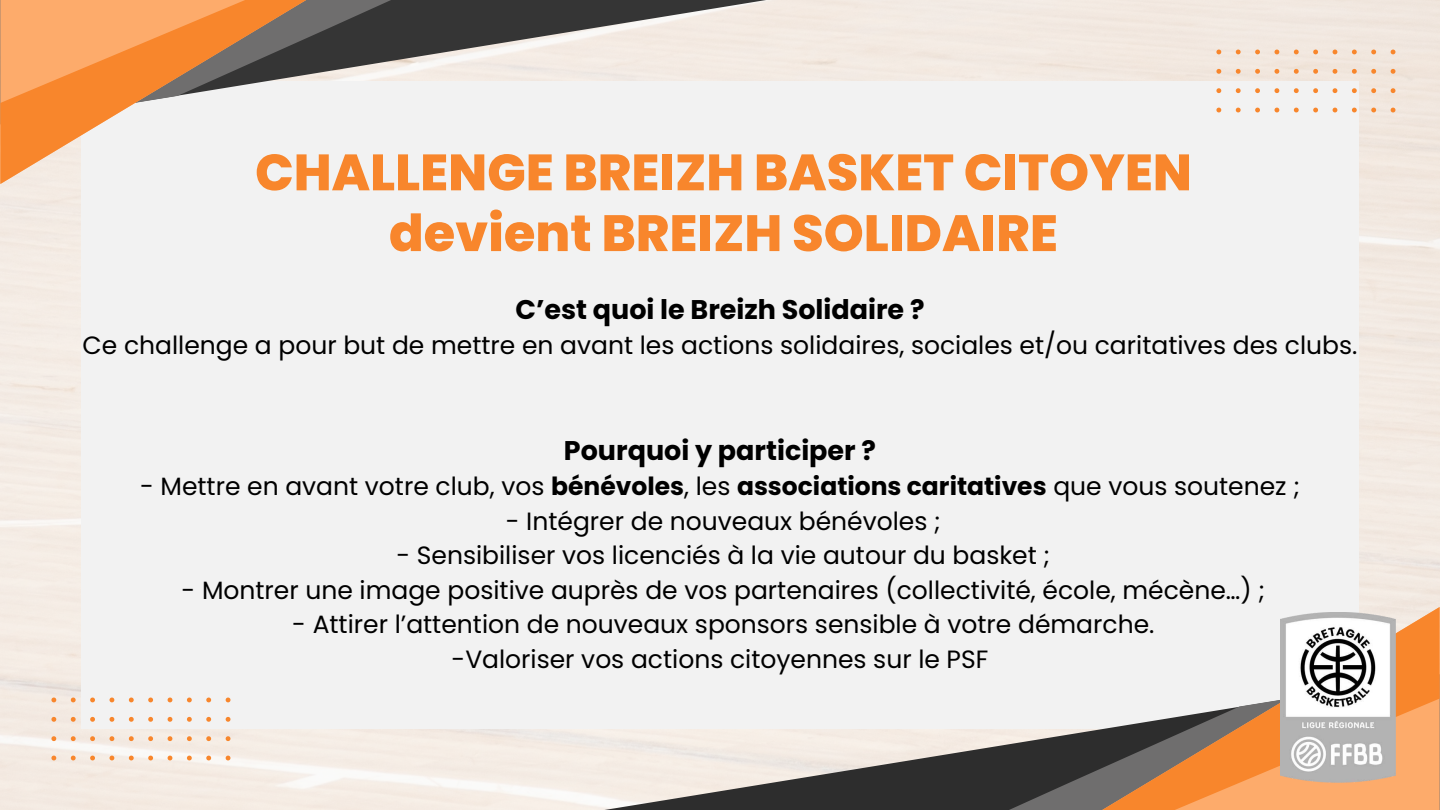
<style>
.page{position:relative;width:1440px;height:810px;background:#fff}
.page>*{position:absolute;margin:0;border:0;box-sizing:border-box;transform-origin:0 0}
.t1{font:800 51px/60.8px "Poppins";color:#f8862c;text-align:center}
.t2{font:700 27px "Poppins";color:#000}
.t3{font:25px/34.5px "Poppins";color:#000;text-align:center}
.s1{font-weight:700}
</style>
<div class="page">
<div style="left:81px;top:81px;width:1278px;height:648px;background:#f2f2f2"></div>
<svg style="left:565px;top:729px;width:379px;height:81px;background:#b7b1ac"></svg>
<svg style="left:944px;top:729px;width:109px;height:81px;background:#5a5856"></svg>
<svg style="left:1053px;top:607px;width:387px;height:203px"></svg>
<svg style="left:439px;top:0;width:336px;height:81px;background:#b5b0ab"></svg>
<svg style="left:342px;top:0;width:97px;height:81px;background:#686665"></svg>
<svg style="left:0;top:0;width:342px;height:184px"></svg>
<svg style="left:1216px;top:50px;width:5px;height:4px"></svg>
<svg style="left:1236px;top:50px;width:5px;height:4px"></svg>
<svg style="left:1255px;top:50px;width:5px;height:4px"></svg>
<svg style="left:1274px;top:50px;width:5px;height:4px"></svg>
<svg style="left:1294px;top:50px;width:5px;height:4px"></svg>
<svg style="left:1313px;top:50px;width:5px;height:4px"></svg>
<svg style="left:1333px;top:50px;width:4px;height:4px"></svg>
<svg style="left:1352px;top:50px;width:5px;height:4px"></svg>
<svg style="left:1371px;top:50px;width:5px;height:4px"></svg>
<svg style="left:1216px;top:69px;width:5px;height:5px"></svg>
<svg style="left:1236px;top:69px;width:5px;height:5px"></svg>
<svg style="left:1255px;top:69px;width:5px;height:5px"></svg>
<svg style="left:1274px;top:69px;width:5px;height:5px"></svg>
<svg style="left:1294px;top:69px;width:5px;height:5px"></svg>
<svg style="left:1313px;top:69px;width:5px;height:5px"></svg>
<svg style="left:1333px;top:69px;width:4px;height:5px"></svg>
<svg style="left:1352px;top:69px;width:5px;height:5px"></svg>
<svg style="left:1371px;top:69px;width:5px;height:5px"></svg>
<svg style="left:1216px;top:88px;width:5px;height:5px"></svg>
<svg style="left:1236px;top:88px;width:5px;height:5px"></svg>
<svg style="left:1255px;top:88px;width:5px;height:5px"></svg>
<svg style="left:1274px;top:88px;width:5px;height:5px"></svg>
<svg style="left:1294px;top:88px;width:5px;height:5px"></svg>
<svg style="left:1313px;top:88px;width:5px;height:5px"></svg>
<svg style="left:1333px;top:88px;width:4px;height:5px"></svg>
<svg style="left:1352px;top:88px;width:5px;height:5px"></svg>
<svg style="left:1371px;top:88px;width:5px;height:5px"></svg>
<svg style="left:1216px;top:108px;width:5px;height:4px"></svg>
<svg style="left:1236px;top:108px;width:5px;height:4px"></svg>
<svg style="left:1255px;top:108px;width:5px;height:4px"></svg>
<svg style="left:1274px;top:108px;width:5px;height:4px"></svg>
<svg style="left:1294px;top:108px;width:5px;height:4px"></svg>
<svg style="left:1313px;top:108px;width:5px;height:4px"></svg>
<svg style="left:1333px;top:108px;width:4px;height:4px"></svg>
<svg style="left:1352px;top:108px;width:5px;height:4px"></svg>
<svg style="left:1371px;top:108px;width:5px;height:4px"></svg>
<svg style="left:1391px;top:50px;width:4px;height:4px"></svg>
<svg style="left:1391px;top:69px;width:4px;height:5px"></svg>
<svg style="left:1391px;top:88px;width:4px;height:5px"></svg>
<svg style="left:1391px;top:108px;width:4px;height:4px"></svg>
<svg style="left:51px;top:698px;width:5px;height:4px"></svg>
<svg style="left:71px;top:698px;width:5px;height:4px"></svg>
<svg style="left:90px;top:698px;width:5px;height:4px"></svg>
<svg style="left:110px;top:698px;width:4px;height:4px"></svg>
<svg style="left:129px;top:698px;width:5px;height:4px"></svg>
<svg style="left:148px;top:698px;width:5px;height:4px"></svg>
<svg style="left:168px;top:698px;width:4px;height:4px"></svg>
<svg style="left:187px;top:698px;width:5px;height:4px"></svg>
<svg style="left:206px;top:698px;width:5px;height:4px"></svg>
<svg style="left:51px;top:717px;width:5px;height:5px"></svg>
<svg style="left:71px;top:717px;width:5px;height:5px"></svg>
<svg style="left:90px;top:717px;width:5px;height:5px"></svg>
<svg style="left:110px;top:717px;width:4px;height:5px"></svg>
<svg style="left:129px;top:717px;width:5px;height:5px"></svg>
<svg style="left:148px;top:717px;width:5px;height:5px"></svg>
<svg style="left:168px;top:717px;width:4px;height:5px"></svg>
<svg style="left:187px;top:717px;width:5px;height:5px"></svg>
<svg style="left:206px;top:717px;width:5px;height:5px"></svg>
<svg style="left:51px;top:736px;width:5px;height:5px"></svg>
<svg style="left:71px;top:736px;width:5px;height:5px"></svg>
<svg style="left:90px;top:736px;width:5px;height:5px"></svg>
<svg style="left:110px;top:736px;width:4px;height:5px"></svg>
<svg style="left:129px;top:736px;width:5px;height:5px"></svg>
<svg style="left:148px;top:736px;width:5px;height:5px"></svg>
<svg style="left:168px;top:736px;width:4px;height:5px"></svg>
<svg style="left:187px;top:736px;width:5px;height:5px"></svg>
<svg style="left:206px;top:736px;width:5px;height:5px"></svg>
<svg style="left:51px;top:756px;width:5px;height:4px"></svg>
<svg style="left:71px;top:756px;width:5px;height:4px"></svg>
<svg style="left:90px;top:756px;width:5px;height:4px"></svg>
<svg style="left:110px;top:756px;width:4px;height:4px"></svg>
<svg style="left:129px;top:756px;width:5px;height:4px"></svg>
<svg style="left:148px;top:756px;width:5px;height:4px"></svg>
<svg style="left:168px;top:756px;width:4px;height:4px"></svg>
<svg style="left:187px;top:756px;width:5px;height:4px"></svg>
<svg style="left:206px;top:756px;width:5px;height:4px"></svg>
<svg style="left:226px;top:698px;width:4px;height:4px"></svg>
<svg style="left:226px;top:717px;width:4px;height:5px"></svg>
<svg style="left:226px;top:736px;width:4px;height:5px"></svg>
<svg style="left:226px;top:756px;width:4px;height:4px"></svg>
<img style="left:1281px;top:612px;width:114px;height:171px">
<h1 class="t1" style="left:255px;top:142px;width:938px">CHALLENGE BREIZH BASKET CITOYEN devient BREIZH SOLIDAIRE</h1>
<p class="t2" style="left:515px;top:294px;width:411px">C’est quoi le Breizh Solidaire ?</p>
<p class="t3" style="left:83px;top:328px;width:1276px">Ce challenge a pour but de mettre en avant les actions solidaires, sociales et/ou caritatives des clubs.</p>
<p class="t2" style="left:564px;top:435px;width:314px">Pourquoi y participer ?</p>
<p class="t3" style="left:140px;top:469px;width:1161px">- Mettre en avant votre club, vos <span class="s1">bénévoles</span>, les <span class="s1">associations caritatives</span> que vous soutenez ;</p>
<p class="t3" style="left:506px;top:504px;width:436px">- Intégrer de nouveaux bénévoles ;</p>
<p class="t3" style="left:396px;top:538px;width:655px">- Sensibiliser vos licenciés à la vie autour du basket ;</p>
<p class="t3" style="left:182px;top:573px;width:1085px">- Montrer une image positive auprès de vos partenaires (collectivité, école, mécène…) ;</p>
<p class="t3" style="left:292px;top:607px;width:864px">- Attirer l’attention de nouveaux sponsors sensible à votre démarche. -Valoriser vos actions citoyennes sur le PSF</p>
</div>
